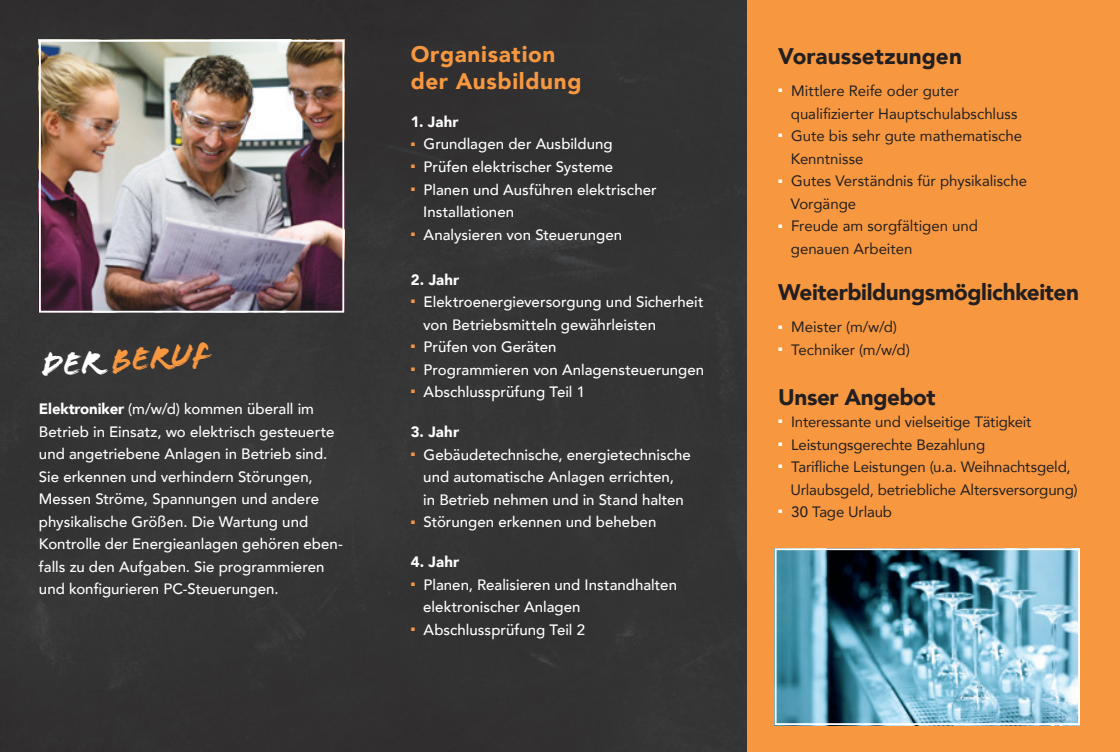
<style>
.page{position:relative;width:1120px;height:752px;background:#fff}
.page>*{position:absolute;margin:0;border:0;box-sizing:border-box;transform-origin:0 0}
.t1{font:33.62px "Flood Std";color:#f79841}
.t2{font:900 22.5px "Avenir";letter-spacing:-.015em;color:#231f20}
.t3{font:900 22.5px/27px "Avenir";letter-spacing:.03em;color:#f79841}
.t4{font:900 22.5px "Avenir";letter-spacing:.005em;color:#231f20}
.t5{font:500 15px/22.5px "Avenir";color:#fff}
.t6{font:15px/22.5px "Avenir";letter-spacing:-.005em;color:#231f20}
.t7{font:900 15px "Avenir";letter-spacing:.01em;color:#fff}
.s1{color:#fff}
.s2{font-weight:900}
.s3{font-weight:500}
</style>
<div class="page">
<div style="left:0;top:0;width:748px;height:751px;background:#353435"></div>
<div style="left:748px;top:0;width:372px;height:751px;background:#f79841"></div>
<img style="left:42px;top:43px;width:299px;height:266px">
<div style="left:39px;top:40px;width:305px;height:272px;border:2px solid #fff"></div>
<img style="left:777px;top:551px;width:300px;height:170px">
<div style="left:774px;top:548px;width:306px;height:176px;border:2px solid #fff"></div>
<h1 class="t1" style="left:40px;top:346px;width:171px;rotate:-4deg"><span class="s1">DER</span> Beruf</h1>
<p class="t5" style="left:39px;top:396px;width:305px"><span class="s2">Elektroniker</span> (m/w/d) kommen überall im Betrieb in Einsatz, wo elektrisch gesteuerte und angetriebene Anlagen in Betrieb sind.<br>Sie erkennen und verhindern Störungen, Messen Ströme, Spannungen und andere physikalische Größen. Die Wartung und Kontrolle der Energieanlagen gehören eben&shy;falls zu den Aufgaben. Sie programmieren und konfigurieren PC-Steuerungen.</p>
<h2 class="t3" style="left:411px;top:40px;width:172px">Organisation der Ausbildung</h2>
<p class="t7" style="left:411px;top:109px;width:49px">1. Jahr</p>
<p class="t5" style="left:411px;top:132px;width:203px"><sup>■</sup> Grundlagen der Ausbildung</p>
<p class="t5" style="left:411px;top:155px;width:204px"><sup>■</sup> Prüfen elektrischer Systeme</p>
<p class="t5" style="left:423px;top:177px;width:235px;text-indent:-13px"><sup>■</sup> Planen und Ausführen elektrischer<br>Installationen</p>
<p class="t5" style="left:411px;top:222px;width:213px"><sup>■</sup> Analysieren von Steuerungen</p>
<p class="t7" style="left:411px;top:266px;width:50px">2. Jahr</p>
<p class="t5" style="left:423px;top:290px;width:282px;text-indent:-13px"><sup>■</sup> Elektroenergieversorgung und Sicherheit von Betriebsmitteln gewährleisten</p>
<p class="t5" style="left:411px;top:335px;width:147px"><sup>■</sup> Prüfen von Geräten</p>
<p class="t5" style="left:411px;top:357px;width:295px"><sup>■</sup> Programmieren von Anlagensteuerungen</p>
<p class="t5" style="left:411px;top:380px;width:176px"><sup>■</sup> Abschlussprüfung Teil 1</p>
<p class="t7" style="left:411px;top:419px;width:50px">3. Jahr</p>
<p class="t5" style="left:411px;top:442px;width:282px;text-align:center"><sup>■</sup> Gebäudetechnische, energietechnische und automatische Anlagen errichten,<br>in Betrieb nehmen und in Stand halten</p>
<p class="t5" style="left:411px;top:510px;width:247px"><sup>■</sup> Störungen erkennen und beheben</p>
<p class="t7" style="left:411px;top:549px;width:50px">4. Jahr</p>
<p class="t5" style="left:423px;top:572px;width:255px;text-indent:-13px"><sup>■</sup> Planen, Realisieren und Instandhalten elektronischer Anlagen</p>
<p class="t5" style="left:411px;top:617px;width:176px"><sup>■</sup> Abschlussprüfung Teil 2</p>
<h2 class="t4" style="left:778px;top:36px;width:185px">Voraussetzungen</h2>
<p class="t6" style="left:791px;top:79px;width:228px;text-indent:-13px"><sup>■</sup> Mittlere Reife oder guter qualifizierter Hauptschulabschluss</p>
<p class="t6" style="left:791px;top:124px;width:233px;text-indent:-13px"><sup>■</sup> Gute bis sehr gute mathematische<br>Kenntnisse</p>
<p class="t6" style="left:791px;top:169px;width:238px;text-indent:-13px"><sup>■</sup> Gutes Verständnis für physikalische<br>Vorgänge</p>
<p class="t6" style="left:791px;top:214px;width:189px;text-indent:-13px"><sup>■</sup> Freude am sorgfältigen und genauen Arbeiten</p>
<h2 class="t2" style="left:778px;top:272px;width:302px">Weiterbildungsmöglichkeiten</h2>
<p class="t6" style="left:778px;top:315px;width:120px"><sup>■</sup> Meister (m/w/d)</p>
<p class="t6" style="left:778px;top:338px;width:133px"><sup>■</sup> Techniker (m/w/d)</p>
<h2 class="t2" style="left:778px;top:377px;width:159px">Unser Angebot</h2>
<p class="t6" style="left:778px;top:410px;width:255px"><sup>■</sup> Interessante und vielseitige Tätigkeit</p>
<p class="t6" style="left:778px;top:432px;width:208px"><sup>■</sup> Leistungsgerechte Bezahlung</p>
<p class="t6" style="left:790px;top:455px;width:289px;text-indent:-12px"><sup>■</sup> Tarifliche Leistungen (u.a. Weihnachtsgeld,<br>Urlaubsgeld, betriebliche Altersversorgung)</p>
<p class="t6" style="left:778px;top:500px;width:115px"><sup>■</sup> <span class="s3">30</span> Tage Urlaub</p>
</div>
